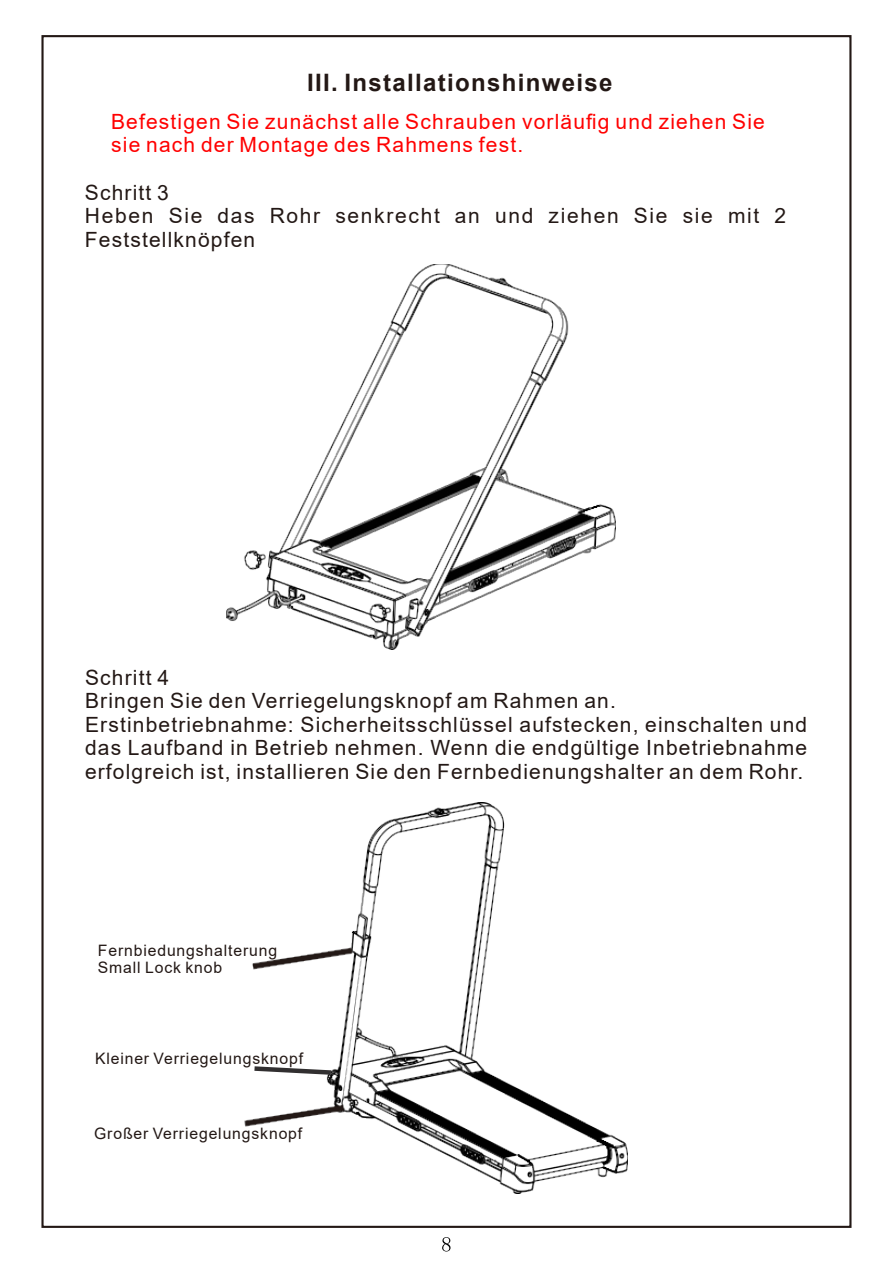
<style>
.page{position:relative;width:893px;height:1263px;background:#fff}
.page>*{position:absolute;margin:0;border:0;box-sizing:border-box;transform-origin:0 0}
.t1{font:700 24px "Arial";letter-spacing:.055em;color:#231815}
.t2{font:21px/23.4px "Arial";letter-spacing:.055em;color:#231815}
.t3{font:21px/23.4px "Arial";letter-spacing:.055em;color:#f00}
.t4{font:21px/23.4px "Arial";letter-spacing:.08em;color:#231815}
.t5{font:15.75px/17.5px "Arial";letter-spacing:.055em;color:#231815}
</style>
<div class="page">
<img style="left:244px;top:803px;width:384px;height:391px">
<img style="left:227px;top:264px;width:389px;height:385px">
<svg style="left:250px;top:1064px;width:86px;height:13px"></svg>
<svg style="left:442px;top:1237px;width:8px;height:14px"></svg>
<p class="t1" style="left:307px;top:66px;width:307px">III. Installationshinweise</p>
<p class="t3" style="left:111px;top:109px;width:655px">Befestigen Sie zunächst alle Schrauben vorläufig und ziehen Sie sie nach der Montage des Rahmens fest.</p>
<p class="t4" style="left:85px;top:180px;width:703px">Schritt 3<br>Heben Sie das Rohr senkrecht an und ziehen Sie sie mit 2<br>Feststellknöpfen</p>
<p class="t2" style="left:85px;top:666px;width:724px">Schritt 4<br>Bringen Sie den Verriegelungsknopf am Rahmen an.<br>Erstinbetriebnahme: Sicherheitsschlüssel aufstecken, einschalten und das Laufband in Betrieb nehmen. Wenn die endgültige Inbetriebnahme erfolgreich ist, installieren Sie den Fernbedienungshalter an dem Rohr.</p>
<p class="t5" style="left:98px;top:941px;width:181px">Fernbiedungshalterung<br>Small Lock knob</p>
<p class="t5" style="left:95px;top:1049px;width:210px">Kleiner Verriegelungsknopf</p>
<p class="t5" style="left:94px;top:1124px;width:210px">Großer Verriegelungsknopf</p>
</div>
